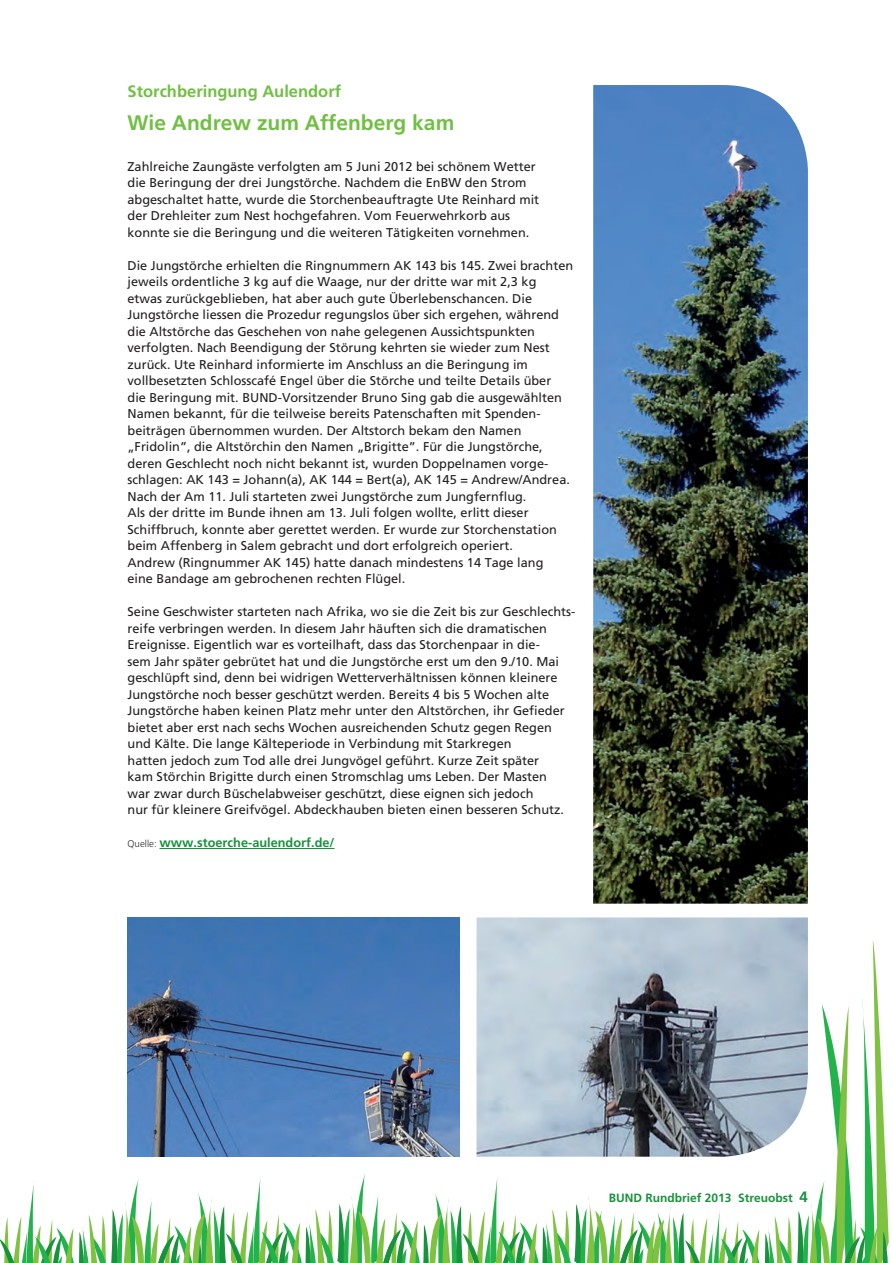
<style>
.page{position:relative;width:893px;height:1263px;background:#fff}
.page>*{position:absolute;margin:0;border:0;box-sizing:border-box;transform-origin:0 0}
.t1{font:700 21px "Frutiger";color:#71bf44}
.t2{font:700 16.5px "Frutiger";color:#71bf44}
.t3{font:12.75px/16.5px "Frutiger";color:#231f20}
.t4{font:700 12.75px "Frutiger";color:#19923d}
.t5{font:700 12px "Frutiger";color:#19923d}
.s1{font-weight:300;font-size:9.75px;color:#2f3032}
.s2{font-size:15px}
</style>
<div class="page">
<svg style="left:0;top:940px;width:889px;height:323px"></svg>
<hr style="left:160px;top:848px;width:174px;height:1px;background:#19923d">
<img style="left:477px;top:917px;width:331px;height:240px">
<img style="left:128px;top:917px;width:331px;height:240px">
<img style="left:593px;top:85px;width:215px;height:819px">
<p class="t2" style="left:128px;top:82px;width:215px">Storchberingung Aulendorf</p>
<h1 class="t1" style="left:128px;top:110px;width:328px">Wie Andrew zum Affenberg kam</h1>
<p class="t3" style="left:128px;top:158px;width:413px">Zahlreiche Zaungäste verfolgten am 5 Juni 2012 bei schönem Wetter die Beringung der drei Jungstörche. Nachdem die EnBW den Strom abgeschaltet hatte, wurde die Storchenbeauftragte Ute Reinhard mit der Drehleiter zum Nest hochgefahren. Vom Feuerwehrkorb aus konnte sie die Beringung und die weiteren Tätigkeiten vornehmen.</p>
<p class="t3" style="left:128px;top:257px;width:447px">Die Jungstörche erhielten die Ringnummern AK 143 bis 145. Zwei brachten jeweils ordentliche 3 kg auf die Waage, nur der dritte war mit 2,3 kg etwas zurückgeblieben, hat aber auch gute Überlebenschancen. Die Jungstörche liessen die Prozedur regungslos über sich ergehen, während die Altstörche das Geschehen von nahe gelegenen Aussichtspunkten verfolgten. Nach Beendigung der Störung kehrten sie wieder zum Nest zurück. Ute Reinhard informierte im Anschluss an die Beringung im vollbesetzten Schlosscafé Engel über die Störche und teilte Details über<br>die Beringung mit. BUND-Vorsitzender Bruno Sing gab die ausgewählten Namen bekannt, für die teilweise bereits Patenschaften mit Spenden&shy;beiträgen übernommen wurden. Der Altstorch bekam den Namen „Fridolin”, die Altstörchin den Namen „Brigitte”. Für die Jungstörche, deren Geschlecht noch nicht bekannt ist, wurden Doppelnamen vorge&shy;schlagen: AK 143 = Johann(a), AK 144 = Bert(a), AK 145 = Andrew/Andrea.<br>Nach der Am 11. Juli starteten zwei Jungstörche zum Jungfernflug.<br>Als der dritte im Bunde ihnen am 13. Juli folgen wollte, erlitt dieser Schiffbruch, konnte aber gerettet werden. Er wurde zur Storchenstation beim Affenberg in Salem gebracht und dort erfolgreich operiert.<br>Andrew (Ringnummer AK 145) hatte danach mindestens 14 Tage lang<br>eine Bandage am gebrochenen rechten Flügel.</p>
<p class="t3" style="left:128px;top:603px;width:449px">Seine Geschwister starteten nach Afrika, wo sie die Zeit bis zur Geschlechts&shy;reife verbringen werden. In diesem Jahr häuften sich die dramatischen Ereignisse. Eigentlich war es vorteilhaft, dass das Storchenpaar in die-<br>sem Jahr später gebrütet hat und die Jungstörche erst um den 9./10. Mai geschlüpft sind, denn bei widrigen Wetterverhältnissen können kleinere Jungstörche noch besser geschützt werden. Bereits 4 bis 5 Wochen alte Jungstörche haben keinen Platz mehr unter den Altstörchen, ihr Gefieder bietet aber erst nach sechs Wochen ausreichenden Schutz gegen Regen und Kälte. Die lange Kälteperiode in Verbindung mit Starkregen<br>hatten jedoch zum Tod alle drei Jungvögel geführt. Kurze Zeit später<br>kam Störchin Brigitte durch einen Stromschlag ums Leben. Der Masten<br>war zwar durch Büschelabweiser geschützt, diese eignen sich jedoch<br>nur für kleinere Greifvögel. Abdeckhauben bieten einen besseren Schutz.</p>
<p class="t4" style="left:128px;top:835px;width:208px"><span class="s1">Quelle:</span> www.stoerche-aulendorf.de/</p>
<p class="t5" style="left:609px;top:1191px;width:201px">BUND Rundbrief 2013 Streuobst <span class="s2">4</span></p>
</div>
